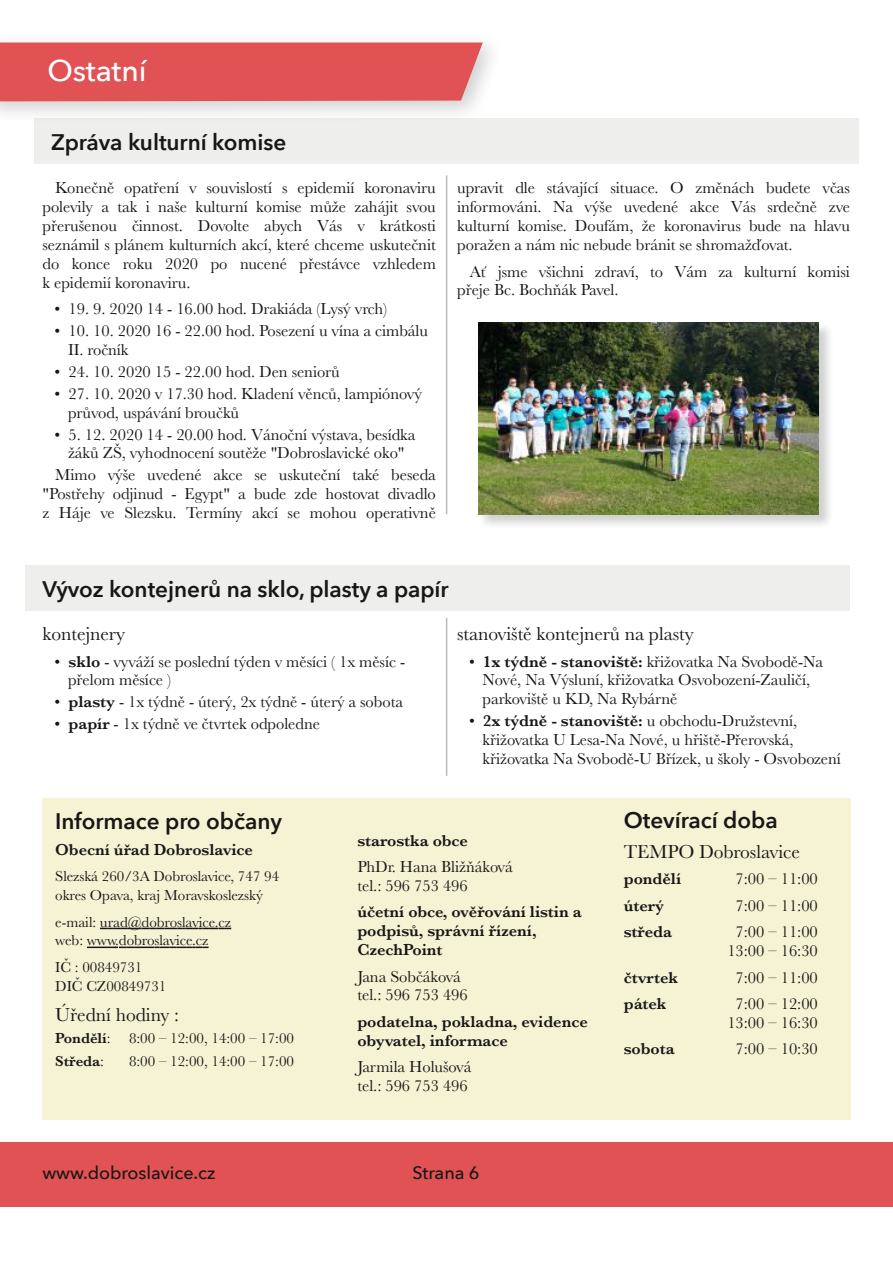
<style>
.page{position:relative;width:893px;height:1263px;background:#fff}
.page>*{position:absolute;margin:0;border:0;box-sizing:border-box;transform-origin:0 0}
.t1{font:500 30px "Avenir Next";letter-spacing:-.005em;color:#fff}
.t2{font:600 22.5px "Avenir Next";letter-spacing:-.005em;color:#181715}
.t3{font:19.5px "Baskerville";letter-spacing:-.005em;color:#181715}
.t4{font:500 18px "Avenir Next";color:#181715}
.t5{font:16.5px/18.9px "Baskerville";letter-spacing:-.005em;color:#181715}
.t6{font:600 16.5px/18.9px "Baskerville";letter-spacing:-.005em;color:#181715}
.t7{font:15px/18.9px "Baskerville";color:#181715}
.s1{font-weight:600}
</style>
<div class="page">
<div style="left:43px;top:798px;width:302px;height:321px;background:#f6f3d5"></div>
<svg style="left:100px;top:928px;width:131px;height:1px"></svg>
<svg style="left:87px;top:946px;width:122px;height:2px"></svg>
<div style="left:345px;top:798px;width:276px;height:321px;background:#f6f3d5"></div>
<div style="left:611px;top:798px;width:239px;height:321px;background:#f6f3d5"></div>
<hr style="left:446px;top:175px;width:1px;height:339px;background:#babdb6">
<div style="left:34px;top:119px;width:825px;height:45px;background:#eeeeec"></div>
<div style="left:478px;top:323px;width:356px;height:206px;background:#181715;opacity:.2"></div>
<img style="left:478px;top:323px;width:341px;height:191px">
<div style="left:26px;top:566px;width:824px;height:45px;background:#eeeeec"></div>
<hr style="left:446px;top:618px;width:1px;height:158px;background:#babdb6">
<div style="left:0;top:1142px;width:893px;height:64px;background:#e15254"></div>
<div style="left:0;top:32px;width:506px;height:93px;background:#181715;opacity:.2"></div>
<div style="left:0;top:43px;width:483px;height:58px;background:#e15254"></div>
<h1 class="t1" style="left:47px;top:51px;width:101px">Ostatní</h1>
<h2 class="t2" style="left:51px;top:127px;width:237px">Zpráva kulturní komise</h2>
<p class="t5" style="left:43px;top:179px;width:395px;text-align:justify;text-indent:13px">Konečně opatření v souvislostí s epidemií koronaviru polevily a tak i naše kulturní komise může zahájit svou přerušenou činnost. Dovolte abych Vás v krátkosti seznámil s plánem kulturních akcí, které chceme uskutečnit do konce roku 2020 po nucené přestávce vzhledem k epidemií koronaviru.</p>
<p class="t5" style="left:54px;top:299px;width:334px">• 19. 9. 2020 14 - 16.00 hod. Drakiáda (Lysý vrch)</p>
<p class="t5" style="left:68px;top:321px;width:362px;text-indent:-14px">• 10. 10. 2020 16 - 22.00 hod. Posezení u vína a cimbálu<br>II. ročník</p>
<p class="t5" style="left:54px;top:362px;width:287px">• 24. 10. 2020 15 - 22.00 hod. Den seniorů</p>
<p class="t5" style="left:68px;top:384px;width:355px;text-indent:-14px">• 27. 10. 2020 v 17.30 hod. Kladení věnců, lampiónový průvod, uspávání broučků</p>
<p class="t5" style="left:54px;top:425px;width:363px;text-align:center">• 5. 12. 2020 14 - 20.00 hod. Vánoční výstava, besídka žáků ZŠ, vyhodnocení soutěže "Dobroslavické oko"</p>
<p class="t5" style="left:43px;top:465px;width:395px;text-align:justify;text-indent:13px">Mimo výše uvedené akce se uskuteční také beseda "Postřehy odjinud - Egypt" a bude zde hostovat divadlo z Háje ve Slezsku. Termíny akcí se mohou operativně</p>
<p class="t5" style="left:457px;top:179px;width:394px;text-align:justify">upravit dle stávající situace. O změnách budete včas informováni. Na výše uvedené akce Vás srdečně zve kulturní komise. Doufám, že koronavirus bude na hlavu poražen a nám nic nebude bránit se shromažďovat.</p>
<p class="t5" style="left:457px;top:262px;width:394px;text-indent:13px">Ať jsme všichni zdraví, to Vám za kulturní komisi přeje Bc. Bochňák Pavel.</p>
<h2 class="t2" style="left:43px;top:574px;width:408px">Vývoz kontejnerů na sklo, plasty a papír</h2>
<p class="t3" style="left:43px;top:623px;width:84px">kontejnery</p>
<p class="t5" style="left:68px;top:652px;width:339px;text-indent:-14px">• <span class="s1">sklo</span> - vyváží se poslední týden v měsíci ( 1x měsíc - přelom měsíce )</p>
<p class="t5" style="left:54px;top:692px;width:350px">• <span class="s1">plasty</span> - 1x týdně - úterý, 2x týdně - úterý a sobota</p>
<p class="t5" style="left:54px;top:714px;width:267px">• <span class="s1">papír</span> - 1x týdně ve čtvrtek odpoledne</p>
<p class="t3" style="left:457px;top:623px;width:238px">stanoviště kontejnerů na plasty</p>
<p class="t5" style="left:483px;top:652px;width:342px;text-indent:-14px">• <span class="s1">1x týdně - stanoviště:</span> křižovatka Na Svobodě-Na<br>Nové, Na Výsluní, křižovatka Osvobození-Zauličí, parkoviště u KD, Na Rybárně</p>
<p class="t5" style="left:483px;top:711px;width:360px;text-indent:-14px">• <span class="s1">2x týdně - stanoviště:</span> u obchodu-Družstevní, křižovatka U Lesa-Na Nové, u hřiště-Přerovská, křižovatka Na Svobodě-U Břízek, u školy - Osvobození</p>
<h2 class="t2" style="left:55px;top:806px;width:228px">Informace pro občany</h2>
<p class="t6" style="left:55px;top:840px;width:199px">Obecní úřad Dobroslavice</p>
<p class="t7" style="left:55px;top:867px;width:225px">Slezská 260/3A Dobroslavice, 747 94 okres Opava, kraj Moravskoslezský</p>
<p class="t7" style="left:55px;top:912px;width:178px">e-mail: urad@dobroslavice.cz web: www.dobroslavice.cz</p>
<p class="t7" style="left:55px;top:957px;width:113px">IČ : 00849731<br>DIČ CZ00849731</p>
<p class="t3" style="left:55px;top:1003px;width:125px">Úřední hodiny :</p>
<p class="t7" style="left:55px;top:1027px;width:240px;line-height:22.5px"><span class="s1">Pondělí</span>: 8:00 – 12:00, 14:00 – 17:00<br><span class="s1">Středa</span>:</p>
<p class="t7" style="left:129px;top:1051px;width:167px">8:00 – 12:00, 14:00 – 17:00</p>
<p class="t6" style="left:357px;top:831px;width:112px">starostka obce</p>
<p class="t5" style="left:357px;top:857px;width:157px">PhDr. Hana Bližňáková tel.: 596 753 496</p>
<p class="t6" style="left:357px;top:903px;width:226px">účetní obce, ověřování listin a podpisů, správní řízení,<br>CzechPoint</p>
<p class="t5" style="left:357px;top:967px;width:112px">Jana Sobčáková tel.: 596 753 496</p>
<p class="t6" style="left:357px;top:1012px;width:232px">podatelna, pokladna, evidence obyvatel, informace</p>
<p class="t5" style="left:357px;top:1057px;width:116px">Jarmila Holušová tel.: 596 753 496</p>
<p class="t4" style="left:43px;top:1161px;width:174px">www.dobroslavice.cz</p>
<p class="t4" style="left:413px;top:1161px;width:68px">Strana 6</p>
<h2 class="t2" style="left:624px;top:806px;width:155px">Otevírací doba</h2>
<p class="t3" style="left:624px;top:841px;width:178px">TEMPO Dobroslavice</p>
<p class="t6" style="left:624px;top:870px;width:59px">pondělí</p>
<p class="t5" style="left:736px;top:870px;width:84px">7:00 – 11:00</p>
<p class="t6" style="left:624px;top:896px;width:42px">úterý</p>
<p class="t5" style="left:736px;top:896px;width:84px">7:00 – 11:00</p>
<p class="t6" style="left:624px;top:922px;width:50px">středa</p>
<p class="t5" style="left:727px;top:922px;width:92px;text-align:center">7:00 – 11:00<br>13:00 – 16:30</p>
<p class="t6" style="left:624px;top:968px;width:56px">čtvrtek</p>
<p class="t5" style="left:736px;top:968px;width:84px">7:00 – 11:00</p>
<p class="t6" style="left:624px;top:994px;width:44px">pátek</p>
<p class="t5" style="left:727px;top:994px;width:92px;text-align:center">7:00 – 12:00<br>13:00 – 16:30</p>
<p class="t6" style="left:624px;top:1039px;width:52px">sobota</p>
<p class="t5" style="left:736px;top:1039px;width:84px">7:00 – 10:30</p>
</div>
